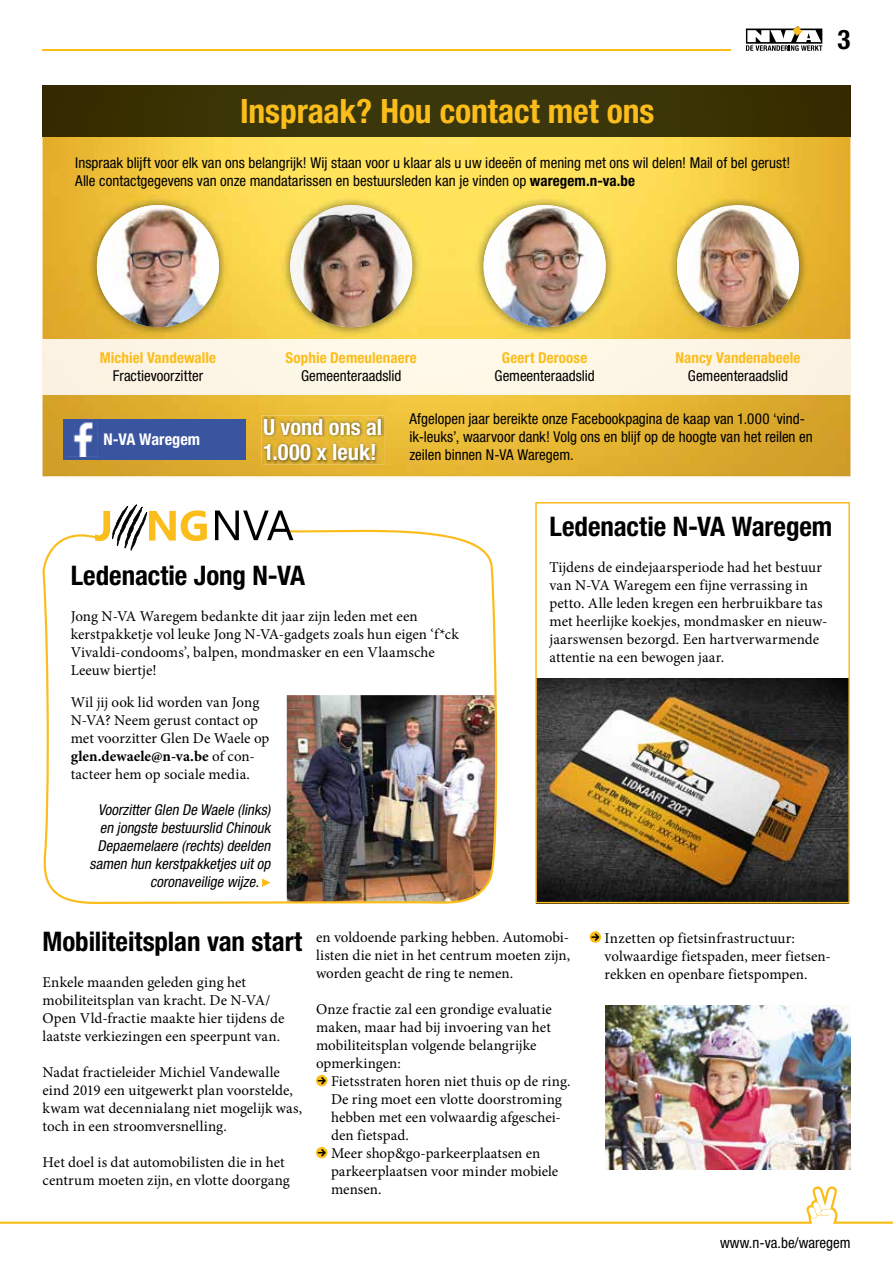
<style>
.page{position:relative;width:893px;height:1263px;background:#fff}
.page>*{position:absolute;margin:0;border:0;box-sizing:border-box;transform-origin:0 0}
.t1{font:700 condensed 33.6px "Helvetica Neue LT Std";letter-spacing:-.005em;color:#fbbd1b}
.t2{font:700 condensed 27px "Helvetica Neue LT Std";letter-spacing:-.005em;color:#000}
.t3{font:700 condensed 22.5px/25.5px "Helvetica Neue LT Std";color:#fff}
.t4{font:700 condensed 16.2px "Helvetica Neue LT Std";color:#fff}
.t5{font:15px/18px "Minion Pro";color:#000}
.t6{font:condensed 15px/18px "Helvetica Neue LT Std";color:#000}
.t7{font:italic condensed 15px "Helvetica Neue LT Std";color:#000}
.t8{font:700 condensed 15px "Helvetica Neue LT Std";letter-spacing:.005em;color:#fbbd1b}
.s1{font-weight:700}
</style>
<div class="page">
<hr style="left:43px;top:50px;width:688px;height:1px;background:#fbbd1b">
<img style="left:43px;top:530px;width:454px;height:374px">
<svg style="left:215px;top:510px;width:78px;height:30px"></svg>
<svg style="left:95px;top:504px;width:112px;height:47px"></svg>
<img style="left:535px;top:502px;width:315px;height:401px">
<svg style="left:316px;top:1075px;width:11px;height:11px"></svg>
<svg style="left:318px;top:1077px;width:8px;height:7px"></svg>
<svg style="left:316px;top:1147px;width:11px;height:11px"></svg>
<svg style="left:318px;top:1149px;width:8px;height:7px"></svg>
<svg style="left:590px;top:931px;width:11px;height:12px"></svg>
<svg style="left:591px;top:933px;width:8px;height:8px"></svg>
<img style="left:605px;top:1006px;width:245px;height:163px">
<img style="left:43px;top:136px;width:807px;height:340px">
<img style="left:43px;top:85px;width:807px;height:51px">
<img style="left:87px;top:195px;width:141px;height:142px">
<img style="left:97px;top:205px;width:122px;height:122px;border-radius:61px">
<svg style="left:262px;top:878px;width:9px;height:9px"></svg>
<img style="left:281px;top:195px;width:141px;height:142px">
<img style="left:290px;top:205px;width:122px;height:122px">
<img style="left:474px;top:195px;width:141px;height:142px">
<img style="left:484px;top:205px;width:122px;height:122px;border-radius:60px">
<img style="left:667px;top:195px;width:141px;height:142px">
<img style="left:677px;top:206px;width:121px;height:121px">
<div style="left:43px;top:339px;width:807px;height:55px;background:#fdf6e6"></div>
<img style="left:262px;top:417px;width:123px;height:47px">
<img style="left:261px;top:416px;width:123px;height:47px">
<img style="left:262px;top:417px;width:122px;height:46px">
<div style="left:63px;top:419px;width:183px;height:41px;background:#3955a0"></div>
<img style="left:73px;top:422px;width:20px;height:34px">
<svg style="left:0;top:1186px;width:893px;height:38px"></svg>
<svg style="left:746px;top:26px;width:76px;height:25px"></svg>
<h1 class="t1" style="left:240px;top:90px;width:416px">Inspraak? Hou contact met ons</h1>
<p class="t6" style="left:75px;top:154px;width:716px">Inspraak blijft voor elk van ons belangrijk! Wij staan voor u klaar als u uw ideeën of mening met ons wil delen! Mail of bel gerust!<br>Alle contactgegevens van onze mandatarissen en bestuursleden kan je vinden op <span class="s1">waregem.n-va.be</span></p>
<h2 class="t2" style="left:837px;top:23px;width:14px">3</h2>
<p class="t8" style="left:100px;top:349px;width:118px">Michiel Vandewalle</p>
<p class="t6" style="left:113px;top:367px;width:92px">Fractievoorzitter</p>
<p class="t4" style="left:104px;top:430px;width:98px">N-VA Waregem</p>
<p class="t8" style="left:286px;top:349px;width:133px">Sophie Demeulenaere</p>
<p class="t6" style="left:301px;top:367px;width:102px">Gemeenteraadslid</p>
<p class="t8" style="left:502px;top:349px;width:87px">Geert Deroose</p>
<p class="t6" style="left:494px;top:367px;width:102px">Gemeenteraadslid</p>
<p class="t8" style="left:675px;top:349px;width:127px">Nancy Vandenabeele</p>
<p class="t6" style="left:688px;top:367px;width:102px">Gemeenteraadslid</p>
<p class="t6" style="left:410px;top:410px;width:405px">Afgelopen jaar bereikte onze Facebookpagina de kaap van 1.000 ‘vind&shy;ik-leuks’, waarvoor dank! Volg ons en blijf op de hoogte van het reilen en zeilen binnen N-VA Waregem.</p>
<h3 class="t3" style="left:263px;top:414px;width:121px">U vond ons al<br>1.000 x leuk!</h3>
<h2 class="t2" style="left:71px;top:559px;width:236px">Ledenactie Jong N-VA</h2>
<p class="t5" style="left:71px;top:608px;width:390px">Jong N-VA Waregem bedankte dit jaar zijn leden met een kerstpakketje vol leuke Jong N-VA-gadgets zoals hun eigen ‘f*ck Vivaldi-condooms’, balpen, mondmasker en een Vlaamsche Leeuw biertje!</p>
<p class="t5" style="left:71px;top:693px;width:200px">Wil jij ook lid worden van Jong<br>N-VA? Neem gerust contact op met voorzitter Glen De Waele op <span class="s1">glen.dewaele@n-va.be</span> of con&shy;tacteer hem op sociale media.</p>
<p class="t7" style="left:98px;top:801px;width:174px">VoorzitterGlen De Waele (links)</p>
<p class="t7" style="left:100px;top:819px;width:175px">en jongste bestuurslid Chinouk</p>
<p class="t7" style="left:98px;top:837px;width:177px">Depaemelaere (rechts) deelden</p>
<p class="t7" style="left:90px;top:855px;width:186px">samen hun kerstpakketjes uitop</p>
<p class="t7" style="left:150px;top:873px;width:113px">coronaveilige wijze.</p>
<h2 class="t2" style="left:549px;top:510px;width:284px">Ledenactie N-VA Waregem</h2>
<p class="t5" style="left:549px;top:558px;width:279px">Tijdens de eindejaarsperiode had het bestuur van N-VA Waregem een fijne verrassing in petto. Alle leden kregen een herbruikbare tas met heerlijke koekjes, mondmasker en nieuw&shy;jaarswensen bezorgd. Een hartverwarmende attentie na een bewogen jaar.</p>
<h2 class="t2" style="left:43px;top:925px;width:261px">Mobiliteitsplan van start</h2>
<p class="t5" style="left:43px;top:973px;width:243px">Enkele maanden geleden ging het mobiliteitsplan van kracht. De N-VA/ Open Vld-fractie maakte hier tijdens de laatste verkiezingen een speerpunt van.</p>
<p class="t5" style="left:43px;top:1063px;width:261px">Nadat fractieleider Michiel Vandewalle eind 2019 een uitgewerkt plan voorstelde, kwam wat decennialang niet mogelijk was, toch in een stroomversnelling.</p>
<p class="t5" style="left:43px;top:1153px;width:249px">Het doel is dat automobilisten die in het centrum moeten zijn, en vlotte doorgang</p>
<p class="t5" style="left:316px;top:928px;width:256px;text-align:justify">en voldoende parking hebben. Automobi&shy;listen die niet in het centrum moeten zijn, worden geacht de ring te nemen.</p>
<p class="t5" style="left:316px;top:1000px;width:237px">Onze fractie zal een grondige evaluatie maken, maar had bij invoering van het mobiliteitsplan volgende belangrijke opmerkingen:</p>
<p class="t5" style="left:331px;top:1072px;width:241px">Fietsstraten horen niet thuis op de ring.<br>De ring moet een vlotte doorstroming hebben met een volwaardig afgeschei&shy;den fietspad.<br>Meer shop&amp;go-parkeerplaatsen en parkeerplaatsen voor minder mobiele mensen.</p>
<p class="t5" style="left:605px;top:929px;width:228px">Inzetten op fietsinfrastructuur: volwaardige fietspaden, meer fietsen&shy;rekken en openbare fietspompen.</p>
<p class="t6" style="left:720px;top:1234px;width:132px">www.n-va.be/waregem</p>
</div>
